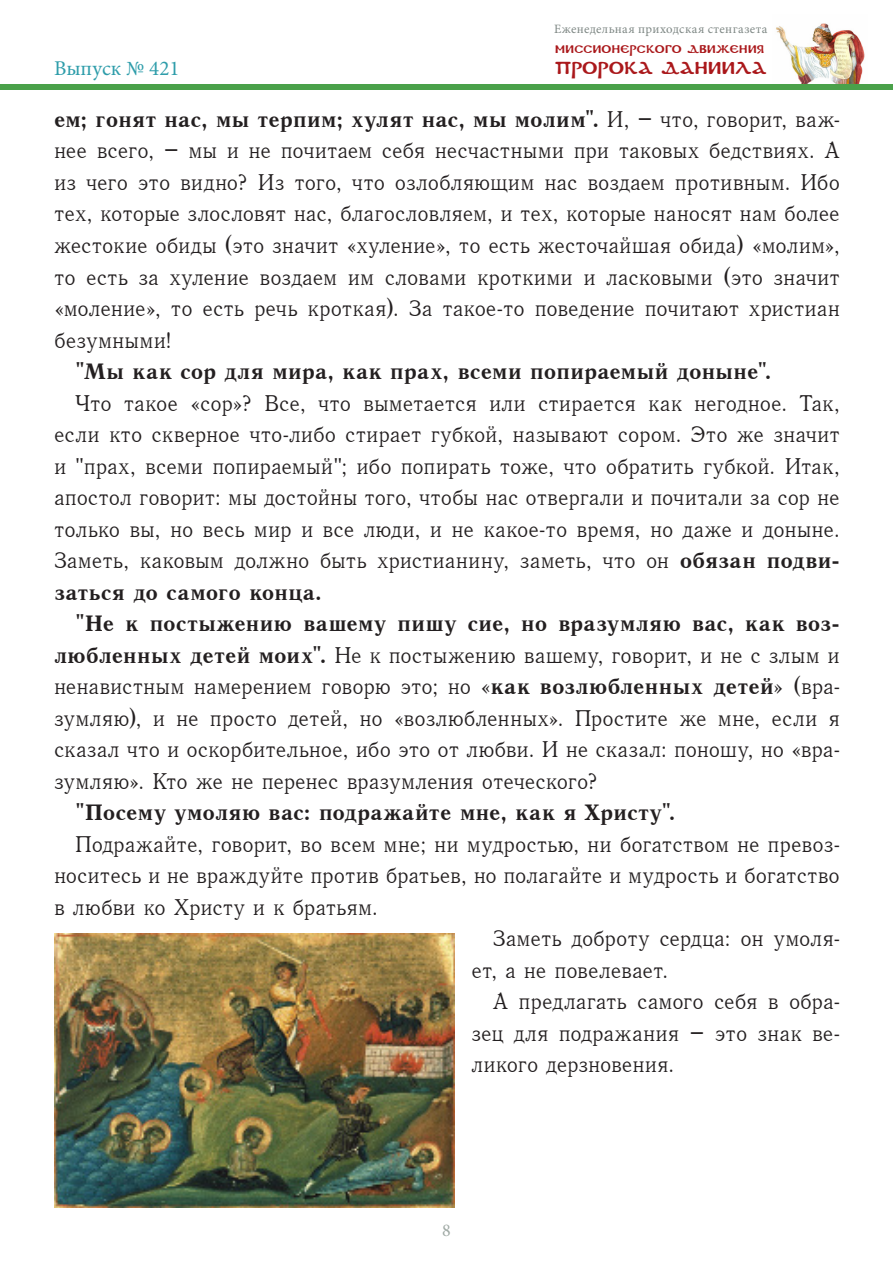
<style>
.page{position:relative;width:893px;height:1263px;background:#fff}
.page>*{position:absolute;margin:0;border:0;box-sizing:border-box;transform-origin:0 0}
._2__Основной_текст{font:22.5px/31.5px "Quant Antiqua C";letter-spacing:-.005em;color:#231f20;text-align:justify}
._2__Основной_текст-2{font:22.5px "Quant Antiqua C Bold";letter-spacing:-.01em;color:#231f20}
.t1{font:21px "Minion Pro";color:#2e9daa}
.t2{font:18px "Minion Pro";color:#9fa9a4}
.t3{font:17.1px "DS Coptic";letter-spacing:.01em;color:#aa181b}
.t4{font:12.75px "Minion Pro";letter-spacing:.03em;color:#7f8885}
.t5{font:10.95px "DS Coptic";letter-spacing:.025em;color:#aa181b}
.s1{font-family:"Quant Antiqua C Bold"}
</style>
<div class="page">
<img style="left:776px;top:23px;width:89px;height:61px">
<div style="left:0;top:84px;width:893px;height:5px;background:#4aa14a"></div>
<img style="left:54px;top:934px;width:400px;height:273px">
<p class="t1" style="left:54px;top:54px;width:127px">Выпуск № 421</p>
<p class="t4" style="left:554px;top:21px;width:215px">Еженедельная приходская стенгазета</p>
<p class="t5" style="left:555px;top:42px;width:210px">Миссионерского движения</p>
<p class="t3" style="left:555px;top:57px;width:213px">ПРОРОКА ДАНИИЛА</p>
<p class="_2__Основной_текст" style="left:54px;top:104px;width:788px"><span class="s1">ем; гонят нас, мы терпим; хулят нас, мы молим".</span> И, – что, говорит, важ&shy;нее всего, – мы и не почитаем себя несчастными при таковых бедствиях. А из чего это видно? Из того, что озлобляющим нас воздаем противным. Ибо тех, которые злословят нас, благословляем, и тех, которые наносят нам более жестокие обиды (это значит «хуление», то есть жесточайшая обида) «молим», то есть за хуление воздаем им словами кроткими и ласковыми (это значит «моление», то есть речь кроткая). За такое-то поведение почитают христиан безумными!</p>
<p class="_2__Основной_текст-2" style="left:75px;top:359px;width:698px">"Мы как сор для мира, как прах, всеми попираемый доныне".</p>
<p class="_2__Основной_текст" style="left:54px;top:387px;width:787px;text-indent:21px">Что такое «сор»? Все, что выметается или стирается как негодное. Так, если кто скверное что-либо стирает губкой, называют сором. Это же значит и "прах, всеми попираемый"; ибо попирать тоже, что обратить губкой. Итак, апостол говорит: мы достойны того, чтобы нас отвергали и почитали за сор не только вы, но весь мир и все люди, и не какое-то время, но даже и доныне.<br>Заметь, каковым должно быть христианину, заметь, что он <span class="s1">обязан подви&shy;заться до самого конца.</span></p>
<p class="_2__Основной_текст" style="left:54px;top:608px;width:787px;text-indent:21px"><span class="s1">"Не к постыжению вашему пишу сие, но вразумляю вас, как воз&shy;любленных детей моих".</span> Не к постыжению вашему, говорит, и не с злым и ненавистным намерением говорю это; но «<span class="s1">как возлюбленных детей</span>» (вра&shy;зумляю), и не просто детей, но «возлюбленных». Простите же мне, если я сказал что и оскорбительное, ибо это от любви. И не сказал: поношу, но «вра&shy;зумляю». Кто же не перенес вразумления отеческого?</p>
<p class="_2__Основной_текст-2" style="left:75px;top:800px;width:602px">"Посему умоляю вас: подражайте мне, как я Христу".</p>
<p class="_2__Основной_текст" style="left:54px;top:828px;width:787px;text-indent:21px">Подражайте, говорит, во всем мне; ни мудростью, ни богатством не превоз&shy;носитесь и не враждуйте против братьев, но полагайте и мудрость и богатство в любви ко Христу и к братьям.</p>
<p class="_2__Основной_текст" style="left:471px;top:923px;width:370px;text-indent:21px">Заметь доброту сердца: он умоля&shy;ет, а не повелевает.</p>
<p class="_2__Основной_текст" style="left:471px;top:986px;width:370px;text-indent:21px">А предлагать самого себя в обра&shy;зец для подражания – это знак ве&shy;ликого дерзновения.</p>
<p class="t2" style="left:442px;top:1218px;width:10px">8</p>
</div>
